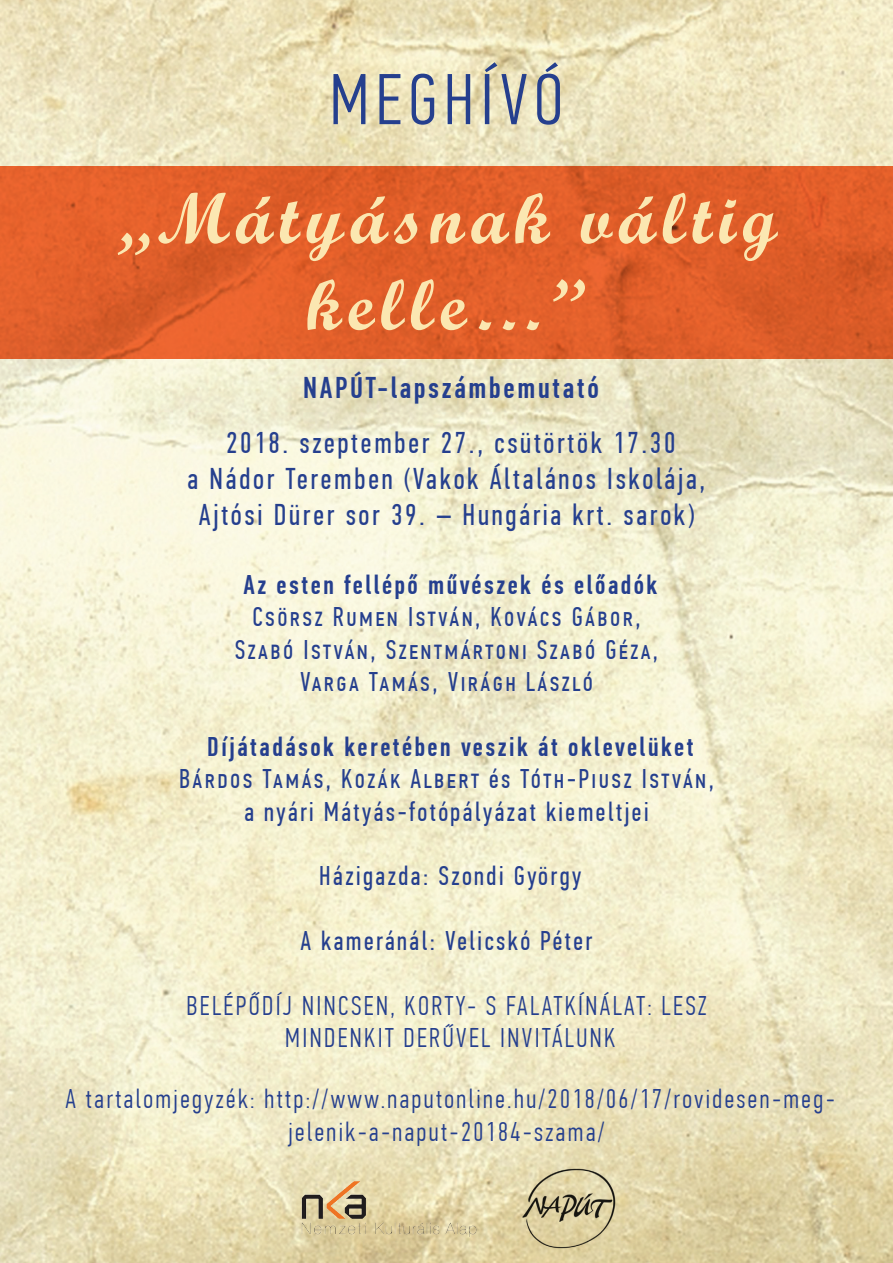
<style>
.page{position:relative;width:893px;height:1263px;background:#fff}
.page>*{position:absolute;margin:0;border:0;box-sizing:border-box;transform-origin:0 0}
.t1{font:72px/86.4px "Script MT Bold";letter-spacing:.09em;color:#fbe7b1;text-align:center}
.t2{font:300 72px "PF Din Text Comp Pro";letter-spacing:.09em;color:#253f8e}
.t3{font:30px "PF Din Text Comp Pro";letter-spacing:.09em;color:#253f8e}
.t4{font:500 30px "PF Din Text Comp Pro";letter-spacing:.09em;color:#253f8e}
.t5{font:27px "PF Din Text Comp Pro";letter-spacing:.09em;color:#253f8e}
.t6{font:300 27px/32.4px "PF Din Text Comp Pro";letter-spacing:.09em;color:#253f8e;text-align:center}
.t7{font:500 27px "PF Din Text Comp Pro";letter-spacing:.09em;color:#253f8e}
</style>
<div class="page">
<img style="left:0;top:0;width:893px;height:1263px">
<svg style="left:0;top:166px;width:893px;height:192px;fill:#e05e29"></svg>
<img style="left:290px;top:1176px;width:199px;height:66px">
<img style="left:521px;top:1168px;width:96px;height:82px">
<p class="t2" style="left:330px;top:58px;width:235px">MEGHÍVÓ</p>
<p class="t1" style="left:116px;top:175px;width:662px">„Mátyásnak váltig kelle…”</p>
<p class="t4" style="left:303px;top:370px;width:297px">NAPÚT-lapszámbemutató</p>
<p class="t3" style="left:226px;top:426px;width:451px">2018. szeptember 27., csütörtök 17.30</p>
<p class="t3" style="left:188px;top:462px;width:519px">a Nádor Teremben (Vakok Általános Iskolája,</p>
<p class="t3" style="left:199px;top:498px;width:497px">Ajtósi Dürer sor 39. – Hungária krt. sarok)</p>
<p class="t7" style="left:244px;top:569px;width:415px">Az esten fellépő művészek és előadók</p>
<p class="t5" style="left:252px;top:601px;width:390px">Csörsz Rumen István, Kovács Gábor,</p>
<p class="t5" style="left:235px;top:634px;width:425px">Szabó István, Szentmártoni Szabó Géza,</p>
<p class="t5" style="left:300px;top:666px;width:294px">Varga Tamás, Virágh László</p>
<p class="t7" style="left:207px;top:731px;width:488px">Díjátadások keretében veszik át oklevelüket</p>
<p class="t5" style="left:179px;top:763px;width:536px">Bárdos Tamás, Kozák Albert és Tóth-Piusz István,</p>
<p class="t5" style="left:244px;top:796px;width:406px">a nyári Mátyás-fotópályázat kiemeltjei</p>
<p class="t5" style="left:319px;top:861px;width:264px">Házigazda: Szondi György</p>
<p class="t5" style="left:300px;top:925px;width:294px">A kameránál: Velicskó Péter</p>
<p class="t6" style="left:186px;top:989px;width:522px">BELÉPŐDÍJ NINCSEN, KORTY- S FALATKÍNÁLAT: LESZ</p>
<p class="t6" style="left:285px;top:1022px;width:331px">MINDENKIT DERŰVEL INVITÁLUNK</p>
<p class="t6" style="left:66px;top:1083px;width:770px">A tartalomjegyzék: http://www.naputonline.hu/2018/06/17/rovidesen-meg&shy;jelenik-a-naput-20184-szama/</p>
</div>
